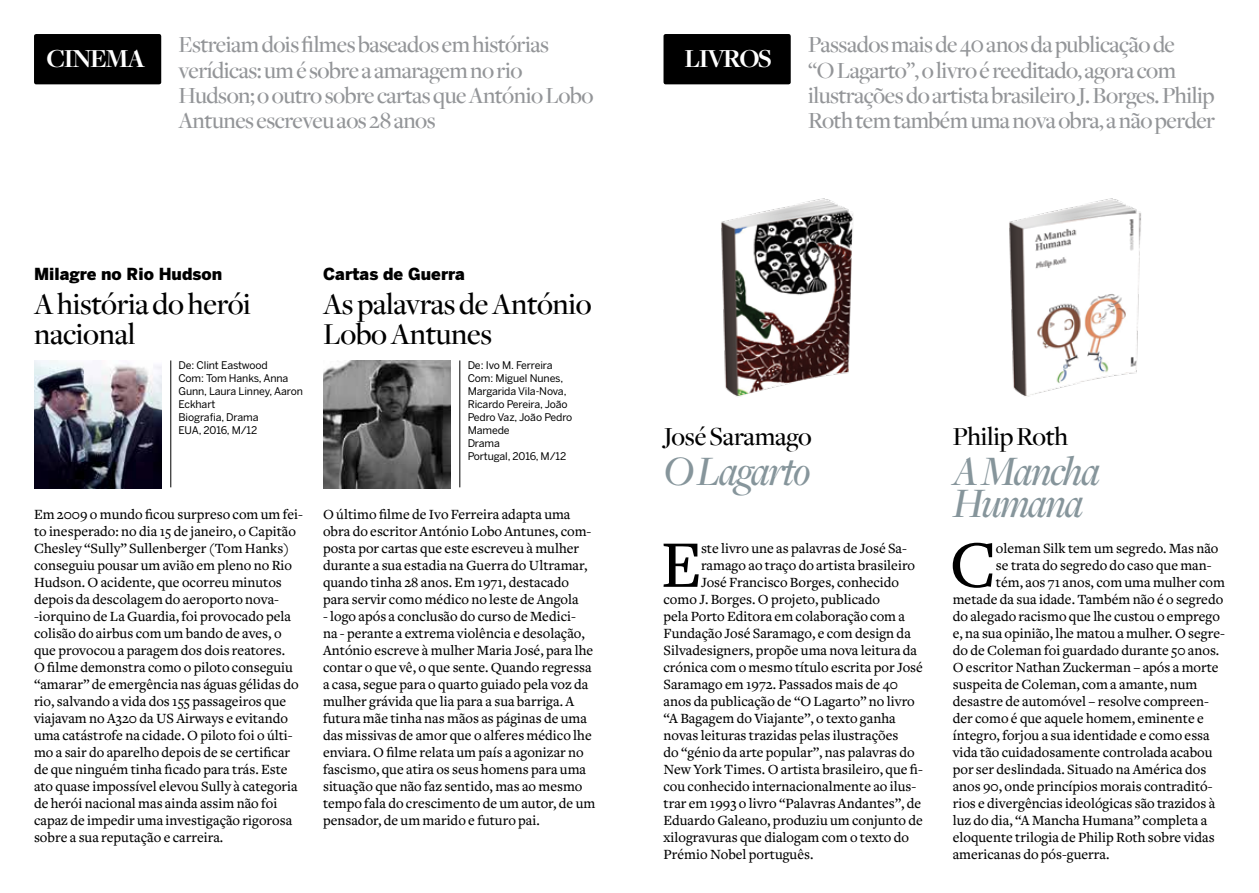
<style>
.page{position:relative;width:1259px;height:893px;background:#fff}
.page>*{position:absolute;margin:0;border:0;box-sizing:border-box;transform-origin:0 0}
.t1{font:500 69px "Freight Text";color:#000}
.t2{font:italic 500 43.5px/31.5px "Freight Disp";letter-spacing:-.04em;color:#86959b}
.t3{font:500 31.5px/30px "Freight Disp";letter-spacing:-.01em;color:#000}
.t4{font:500 27px "Freight Disp";letter-spacing:-.01em;color:#000}
.t5{font:700 27px "Freight Disp";letter-spacing:-.05em;color:#fff}
.t6{font:500 24px/25.5px "Freight Disp";letter-spacing:-.02em;color:#939598}
.t7{font:900 16.5px "Benton Sans";color:#000}
.t8{font:500 14.7px/17px "Freight Text";color:#000}
.t9{font:10.5px/13px "Benton Sans";letter-spacing:-.01em;color:#000}
</style>
<div class="page">
<div style="left:34px;top:34px;width:127px;height:50px;background:#000;border-radius:2px"></div>
<img style="left:34px;top:360px;width:128px;height:128px">
<img style="left:323px;top:360px;width:128px;height:128px">
<hr style="left:170px;top:360px;width:1px;height:127px;background:#000">
<hr style="left:459px;top:360px;width:1px;height:127px;background:#000">
<img style="left:1009px;top:198px;width:132px;height:199px">
<img style="left:721px;top:198px;width:132px;height:199px">
<div style="left:663px;top:34px;width:127px;height:50px;background:#000;border-radius:2px"></div>
<h3 class="t5" style="left:47px;top:44px;width:100px">CINEMA</h3>
<h3 class="t6" style="left:178px;top:32px;width:417px">Estreiam dois filmes baseados em histórias verídicas: um é sobre a amaragem no rio Hudson; o outro sobre cartas que António Lobo Antunes escreveu aos 28 anos</h3>
<p class="t7" style="left:34px;top:264px;width:190px">Milagre no Rio Hudson</p>
<p class="t7" style="left:323px;top:264px;width:143px">Cartas de Guerra</p>
<h3 class="t3" style="left:34px;top:290px;width:218px">A história do herói nacional</h3>
<h3 class="t3" style="left:323px;top:290px;width:270px">As palavras de António<br>Lobo Antunes</h3>
<p class="t9" style="left:178px;top:358px;width:126px">De: Clint Eastwood<br>Com: Tom Hanks, Anna<br>Gunn, Laura Linney, Aaron<br>Eckhart<br>Biografia, Drama<br>EUA, 2016, M/12</p>
<p class="t9" style="left:468px;top:358px;width:106px">De: Ivo M. Ferreira<br>Com: Miguel Nunes,<br>Margarida Vila-Nova,<br>Ricardo Pereira, João<br>Pedro Vaz, João Pedro<br>Mamede<br>Drama<br>Portugal, 2016, M/12</p>
<p class="t8" style="left:34px;top:506px;width:270px">Em 2009 o mundo ficou surpreso com um fei&shy;to inesperado: no dia 15 de janeiro, o Capitão Chesley “Sully” Sullenberger (Tom Hanks) conseguiu pousar um avião em pleno no Rio Hudson. O acidente, que ocorreu minutos depois da descolagem do aeroporto nova--iorquino de La Guardia, foi provocado pela colisão do airbus com um bando de aves, o que provocou a paragem dos dois reatores.<br>O filme demonstra como o piloto conseguiu “amarar” de emergência nas águas gélidas do rio, salvando a vida dos 155 passageiros que viajavam no A320 da US Airways e evitando uma catástrofe na cidade. O piloto foi o últi&shy;mo a sair do aparelho depois de se certificar de que ninguém tinha ficado para trás. Este ato quase impossível elevou Sully à categoria de herói nacional mas ainda assim não foi capaz de impedir uma investigação rigorosa sobre a sua reputação e carreira.</p>
<p class="t8" style="left:323px;top:506px;width:270px">O último filme de Ivo Ferreira adapta uma obra do escritor António Lobo Antunes, com&shy;posta por cartas que este escreveu à mulher durante a sua estadia na Guerra do Ultramar, quando tinha 28 anos. Em 1971, destacado para servir como médico no leste de Angola</p>
<p class="t8" style="left:323px;top:608px;width:274px">- logo após a conclusão do curso de Medici-<br>na - perante a extrema violência e desolação, António escreve à mulher Maria José, para lhe contar o que vê, o que sente. Quando regressa a casa, segue para o quarto guiado pela voz da mulher grávida que lia para a sua barriga. A futura mãe tinha nas mãos as páginas de uma das missivas de amor que o alferes médico lhe enviara. O filme relata um país a agonizar no fascismo, que atira os seus homens para uma situação que não faz sentido, mas ao mesmo tempo fala do crescimento de um autor, de um pensador, de um marido e futuro pai.</p>
<h3 class="t5" style="left:684px;top:44px;width:89px">LIVROS</h3>
<h3 class="t6" style="left:808px;top:32px;width:408px">Passados mais de 40 anos da publicação de<br>“O Lagarto”, o livro é reeditado, agora com ilustrações do artista brasileiro J. Borges. Philip Roth tem também uma nova obra, a não perder</h3>
<h3 class="t4" style="left:663px;top:422px;width:150px">José Saramago</h3>
<h2 class="t2" style="left:663px;top:457px;width:149px">O Lagarto</h2>
<h1 class="t1" style="left:660px;top:527px;width:43px">E</h1>
<p class="t8" style="left:701px;top:540px;width:207px">ste livro une as palavras de José Sa-</p>
<p class="t8" style="left:701px;top:557px;width:216px">ramago ao traço do artista brasileiro</p>
<p class="t8" style="left:701px;top:574px;width:200px">José Francisco Borges, conhecido</p>
<p class="t8" style="left:663px;top:591px;width:218px">como J. Borges. O projeto, publicado</p>
<p class="t8" style="left:663px;top:608px;width:243px">pela Porto Editora em colaboração com a</p>
<p class="t8" style="left:663px;top:625px;width:249px">Fundação José Saramago, e com design da</p>
<p class="t8" style="left:663px;top:642px;width:255px">Silvadesigners, propõe uma nova leitura da</p>
<p class="t8" style="left:663px;top:659px;width:261px">crónica com o mesmo título escrita por José</p>
<p class="t8" style="left:663px;top:676px;width:236px">Saramago em 1972. Passados mais de 40</p>
<p class="t8" style="left:663px;top:693px;width:253px">anos da publicação de “O Lagarto” no livro</p>
<p class="t8" style="left:663px;top:710px;width:234px">“A Bagagem do Viajante”, o texto ganha</p>
<p class="t8" style="left:663px;top:727px;width:236px">novas leituras trazidas pelas ilustrações</p>
<p class="t8" style="left:663px;top:744px;width:253px">do “génio da arte popular”, nas palavras do</p>
<p class="t8" style="left:663px;top:761px;width:261px">New York Times. O artista brasileiro, que fi-</p>
<p class="t8" style="left:663px;top:778px;width:254px">cou conhecido internacionalmente ao ilus-</p>
<p class="t8" style="left:663px;top:795px;width:259px">trar em 1993 o livro “Palavras Andantes”, de</p>
<p class="t8" style="left:663px;top:812px;width:261px">Eduardo Galeano, produziu um conjunto de</p>
<p class="t8" style="left:663px;top:829px;width:247px">xilogravuras que dialogam com o texto do</p>
<p class="t8" style="left:663px;top:846px;width:151px">Prémio Nobel português.</p>
<h3 class="t4" style="left:952px;top:422px;width:117px">Philip Roth</h3>
<h2 class="t2" style="left:952px;top:457px;width:149px">A Mancha<br>Humana</h2>
<h1 class="t1" style="left:949px;top:527px;width:49px">C</h1>
<p class="t8" style="left:996px;top:540px;width:224px">oleman Silk tem um segredo. Mas não</p>
<p class="t8" style="left:996px;top:557px;width:217px">se trata do segredo do caso que man-</p>
<p class="t8" style="left:996px;top:574px;width:230px">tém, aos 71 anos, com uma mulher com</p>
<p class="t8" style="left:952px;top:591px;width:272px">metade da sua idade. Também não é o segredo</p>
<p class="t8" style="left:952px;top:608px;width:269px">do alegado racismo que lhe custou o emprego</p>
<p class="t8" style="left:952px;top:625px;width:274px">e, na sua opinião, lhe matou a mulher. O segre-</p>
<p class="t8" style="left:952px;top:642px;width:268px">do de Coleman foi guardado durante 50 anos.</p>
<p class="t8" style="left:952px;top:659px;width:267px">O escritor Nathan Zuckerman – após a morte</p>
<p class="t8" style="left:952px;top:676px;width:246px">suspeita de Coleman, com a amante, num</p>
<p class="t8" style="left:952px;top:693px;width:258px">desastre de automóvel – resolve compreen-</p>
<p class="t8" style="left:952px;top:710px;width:253px">der como é que aquele homem, eminente e</p>
<p class="t8" style="left:952px;top:727px;width:258px">íntegro, forjou a sua identidade e como essa</p>
<p class="t8" style="left:952px;top:744px;width:261px">vida tão cuidadosamente controlada acabou</p>
<p class="t8" style="left:952px;top:761px;width:255px">por ser deslindada. Situado na América dos</p>
<p class="t8" style="left:952px;top:778px;width:261px">anos 90, onde princípios morais contraditó-</p>
<p class="t8" style="left:952px;top:795px;width:264px">rios e divergências ideológicas são trazidos à</p>
<p class="t8" style="left:952px;top:812px;width:256px">luz do dia, “A Mancha Humana” completa a</p>
<p class="t8" style="left:952px;top:829px;width:263px">eloquente trilogia de Philip Roth sobre vidas</p>
<p class="t8" style="left:952px;top:846px;width:158px">americanas do pós-guerra.</p>
</div>
